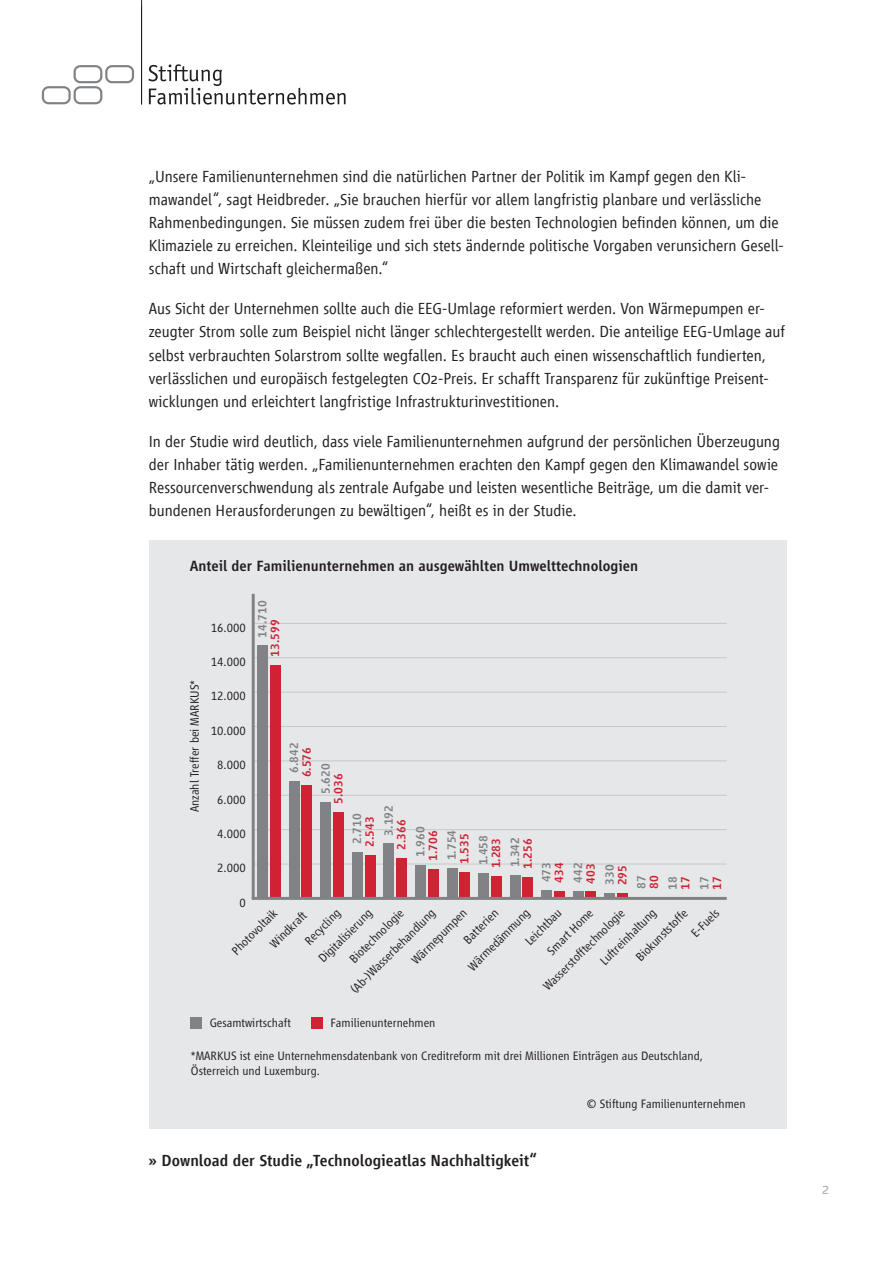
<style>
.page{position:relative;width:893px;height:1263px;background:#fff}
.page>*{position:absolute;margin:0;border:0;box-sizing:border-box;transform-origin:0 0}
.t1{font:16.5px/23.1px "Vialog LT Light Os F";color:#231f20}
.t2{font:16.5px "Vialog LT Medium Os F";color:#231f20}
.t3{font:16.5px "Vialog LT Light Os F";color:#b0b1b5}
.t4{font:500 15.45px "Vialog LT Std";color:#231f20}
.t5{font:300 12.6px/22.4px "Vialog LT Std";color:#231f20}
.t6{font:500 12.6px "Vialog LT Std";color:#808285}
.t7{font:500 12.6px "Vialog LT Std";color:#cf2233}
</style>
<div class="page">
<div style="left:149px;top:540px;width:638px;height:588px;background:#e6e7e9"></div>
<hr style="left:253px;top:863px;width:474px;height:1px;background:#c7c8ca">
<hr style="left:253px;top:829px;width:474px;height:1px;background:#c7c8ca">
<hr style="left:253px;top:795px;width:474px;height:1px;background:#c7c8ca">
<hr style="left:253px;top:760px;width:474px;height:1px;background:#c7c8ca">
<hr style="left:253px;top:726px;width:474px;height:1px;background:#c7c8ca">
<hr style="left:253px;top:692px;width:474px;height:1px;background:#c7c8ca">
<hr style="left:253px;top:657px;width:474px;height:1px;background:#c7c8ca">
<hr style="left:253px;top:623px;width:474px;height:1px;background:#c7c8ca">
<hr style="left:252px;top:594px;width:3px;height:304px;background:#808285">
<div style="left:302px;top:785px;width:10px;height:113px;background:#cf2233"></div>
<div style="left:333px;top:812px;width:10px;height:86px;background:#cf2233"></div>
<div style="left:365px;top:855px;width:10px;height:43px;background:#cf2233"></div>
<div style="left:396px;top:858px;width:11px;height:40px;background:#cf2233"></div>
<div style="left:428px;top:869px;width:10px;height:29px;background:#cf2233"></div>
<div style="left:460px;top:872px;width:10px;height:26px;background:#cf2233"></div>
<div style="left:491px;top:876px;width:10px;height:22px;background:#cf2233"></div>
<div style="left:523px;top:877px;width:10px;height:21px;background:#cf2233"></div>
<div style="left:554px;top:891px;width:10px;height:7px;background:#cf2233"></div>
<div style="left:586px;top:891px;width:10px;height:7px;background:#cf2233"></div>
<div style="left:617px;top:893px;width:11px;height:5px;background:#cf2233"></div>
<div style="left:270px;top:665px;width:10px;height:233px;background:#cf2233"></div>
<div style="left:258px;top:645px;width:10px;height:253px;background:#808285"></div>
<div style="left:289px;top:781px;width:10px;height:117px;background:#808285"></div>
<div style="left:321px;top:802px;width:10px;height:96px;background:#808285"></div>
<div style="left:352px;top:852px;width:10px;height:46px;background:#808285"></div>
<div style="left:384px;top:843px;width:10px;height:55px;background:#808285"></div>
<div style="left:415px;top:865px;width:11px;height:33px;background:#808285"></div>
<div style="left:447px;top:868px;width:10px;height:30px;background:#808285"></div>
<div style="left:479px;top:873px;width:10px;height:25px;background:#808285"></div>
<div style="left:510px;top:875px;width:10px;height:23px;background:#808285"></div>
<div style="left:542px;top:890px;width:10px;height:8px;background:#808285"></div>
<div style="left:573px;top:891px;width:10px;height:7px;background:#808285"></div>
<div style="left:605px;top:893px;width:10px;height:5px;background:#808285"></div>
<div style="left:311px;top:1017px;width:12px;height:12px;background:#cf2233"></div>
<div style="left:190px;top:1017px;width:12px;height:12px;background:#808285"></div>
<hr style="left:252px;top:897px;width:475px;height:3px;background:#808285">
<svg style="left:42px;top:65px;width:92px;height:39px"></svg>
<svg style="left:148px;top:64px;width:198px;height:41px"></svg>
<hr style="left:141px;top:0;width:1px;height:104px;background:#231f20">
<p class="t1" style="left:149px;top:165px;width:636px">„Unsere Familienunternehmen sind die natürlichen Partner der Politik im Kampf gegen den Kli&shy;mawandel“, sagt Heidbreder. „Sie brauchen hierfür vor allem langfristig planbare und verlässliche Rahmenbedingungen. Sie müssen zudem frei über die besten Technologien befinden können, um die Klimaziele zu erreichen. Kleinteilige und sich stets ändernde politische Vorgaben verunsichern Gesell&shy;schaft und Wirtschaft gleichermaßen.“</p>
<p class="t1" style="left:149px;top:297px;width:638px">Aus Sicht der Unternehmen sollte auch die EEG-Umlage reformiert werden. Von Wärmepumpen er&shy;zeugter Strom solle zum Beispiel nicht länger schlechtergestellt werden. Die anteilige EEG-Umlage auf selbst verbrauchten Solarstrom sollte wegfallen. Es braucht auch einen wissenschaftlich fundierten, verlässlichen und europäisch festgelegten CO2-Preis. Er schafft Transparenz für zukünftige Preisent&shy;wicklungen und erleichtert langfristige Infrastrukturinvestitionen.</p>
<p class="t1" style="left:149px;top:430px;width:633px">In der Studie wird deutlich, dass viele Familienunternehmen aufgrund der persönlichen Überzeugung der Inhaber tätig werden. „Familienunternehmen erachten den Kampf gegen den Klimawandel sowie Ressourcenverschwendung als zentrale Aufgabe und leisten wesentliche Beiträge, um die damit ver&shy;bundenen Herausforderungen zu bewältigen“, heißt es in der Studie.</p>
<p class="t4" style="left:190px;top:557px;width:450px">Anteil der Familienunternehmen an ausgewählten Umwelttechnologien</p>
<p class="t5" style="left:183px;top:812px;width:134px;rotate:-90deg">Anzahl Treffer bei MARKUS*</p>
<p class="t6" style="left:255px;top:638px;width:39px;rotate:-90deg">14.710</p>
<p class="t5" style="left:211px;top:616px;width:36px">16.000</p>
<p class="t7" style="left:268px;top:657px;width:39px;rotate:-90deg">13.599</p>
<p class="t5" style="left:211px;top:651px;width:36px">14.000</p>
<p class="t5" style="left:211px;top:685px;width:36px">12.000</p>
<p class="t5" style="left:211px;top:719px;width:36px">10.000</p>
<p class="t5" style="left:217px;top:754px;width:30px">8.000</p>
<p class="t5" style="left:217px;top:788px;width:30px">6.000</p>
<p class="t5" style="left:217px;top:823px;width:30px">4.000</p>
<p class="t5" style="left:217px;top:857px;width:30px">2.000</p>
<p class="t6" style="left:287px;top:773px;width:32px;rotate:-90deg">6.842</p>
<p class="t7" style="left:300px;top:777px;width:32px;rotate:-90deg">6.576</p>
<p class="t6" style="left:319px;top:794px;width:32px;rotate:-90deg">5.620</p>
<p class="t7" style="left:331px;top:804px;width:32px;rotate:-90deg">5.036</p>
<p class="t6" style="left:350px;top:844px;width:32px;rotate:-90deg">2.710</p>
<p class="t6" style="left:382px;top:835px;width:32px;rotate:-90deg">3.192</p>
<p class="t7" style="left:363px;top:847px;width:32px;rotate:-90deg">2.543</p>
<p class="t7" style="left:394px;top:850px;width:32px;rotate:-90deg">2.366</p>
<p class="t7" style="left:426px;top:861px;width:32px;rotate:-90deg">1.706</p>
<p class="t7" style="left:457px;top:864px;width:32px;rotate:-90deg">1.535</p>
<p class="t7" style="left:489px;top:868px;width:32px;rotate:-90deg">1.283</p>
<p class="t7" style="left:521px;top:869px;width:32px;rotate:-90deg">1.256</p>
<p class="t6" style="left:413px;top:857px;width:32px;rotate:-90deg">1.960</p>
<p class="t6" style="left:445px;top:860px;width:32px;rotate:-90deg">1.754</p>
<p class="t6" style="left:476px;top:865px;width:32px;rotate:-90deg">1.458</p>
<p class="t6" style="left:508px;top:867px;width:32px;rotate:-90deg">1.342</p>
<p class="t6" style="left:539px;top:882px;width:22px;rotate:-90deg">473</p>
<p class="t6" style="left:571px;top:883px;width:22px;rotate:-90deg">442</p>
<p class="t6" style="left:603px;top:885px;width:22px;rotate:-90deg">330</p>
<p class="t6" style="left:634px;top:889px;width:15px;rotate:-90deg">87</p>
<p class="t6" style="left:666px;top:890px;width:15px;rotate:-90deg">18</p>
<p class="t6" style="left:697px;top:890px;width:15px;rotate:-90deg">17</p>
<p class="t7" style="left:552px;top:883px;width:22px;rotate:-90deg">434</p>
<p class="t7" style="left:584px;top:883px;width:22px;rotate:-90deg">403</p>
<p class="t7" style="left:615px;top:885px;width:22px;rotate:-90deg">295</p>
<p class="t7" style="left:647px;top:889px;width:15px;rotate:-90deg">80</p>
<p class="t7" style="left:678px;top:890px;width:15px;rotate:-90deg">17</p>
<p class="t7" style="left:710px;top:890px;width:15px;rotate:-90deg">17</p>
<p class="t5" style="left:239px;top:891px;width:8px">0</p>
<p class="t5" style="left:226px;top:945px;width:61px;rotate:-45deg">Photovoltaik</p>
<p class="t5" style="left:685px;top:927px;width:36px;rotate:-45deg">E-Fuels</p>
<p class="t5" style="left:537px;top:980px;width:111px;rotate:-45deg">W asserstofftechnologie</p>
<p class="t5" style="left:541px;top:945px;width:61px;rotate:-45deg">Smart Home</p>
<p class="t5" style="left:630px;top:951px;width:69px;rotate:-45deg">Biokunststoffe</p>
<p class="t5" style="left:328px;top:937px;width:73px;text-indent:-21px;rotate:-45deg">Digitalisierung<br>Biotechnologie</p>
<p class="t5" style="left:462px;top:961px;width:83px;rotate:-45deg">W ärmedämmung</p>
<p class="t5" style="left:345px;top:983px;width:116px;rotate:-45deg">(Ab-)W asserbehandlung</p>
<p class="t5" style="left:283px;top:919px;width:46px;text-indent:-27px;rotate:-45deg">W indkraft<br>Recycling</p>
<p class="t5" style="left:406px;top:954px;width:74px;rotate:-45deg">W ärmepumpen</p>
<p class="t5" style="left:458px;top:934px;width:45px;rotate:-45deg">Batterien</p>
<p class="t5" style="left:594px;top:955px;width:75px;rotate:-45deg">Luftreinhaltung</p>
<p class="t5" style="left:519px;top:935px;width:47px;rotate:-45deg">Leichtbau</p>
<p class="t5" style="left:210px;top:1011px;width:83px">Gesamtwirtschaft</p>
<p class="t5" style="left:331px;top:1011px;width:106px">Familienunternehmen</p>
<p class="t5" style="left:191px;top:1048px;width:514px;line-height:15.1px">*MARKUS ist eine Unternehmensdatenbank von Creditreform mit drei Millionen Einträgen aus Deutschland,<br>Österreich und Luxemburg.</p>
<p class="t2" style="left:149px;top:1152px;width:389px">» Download der Studie „Technologieatlas Nachhaltigkeit“</p>
<p class="t5" style="left:587px;top:1093px;width:160px">© Stiftung Familienunternehmen</p>
<p class="t3" style="left:822px;top:1179px;width:9px">2</p>
</div>
